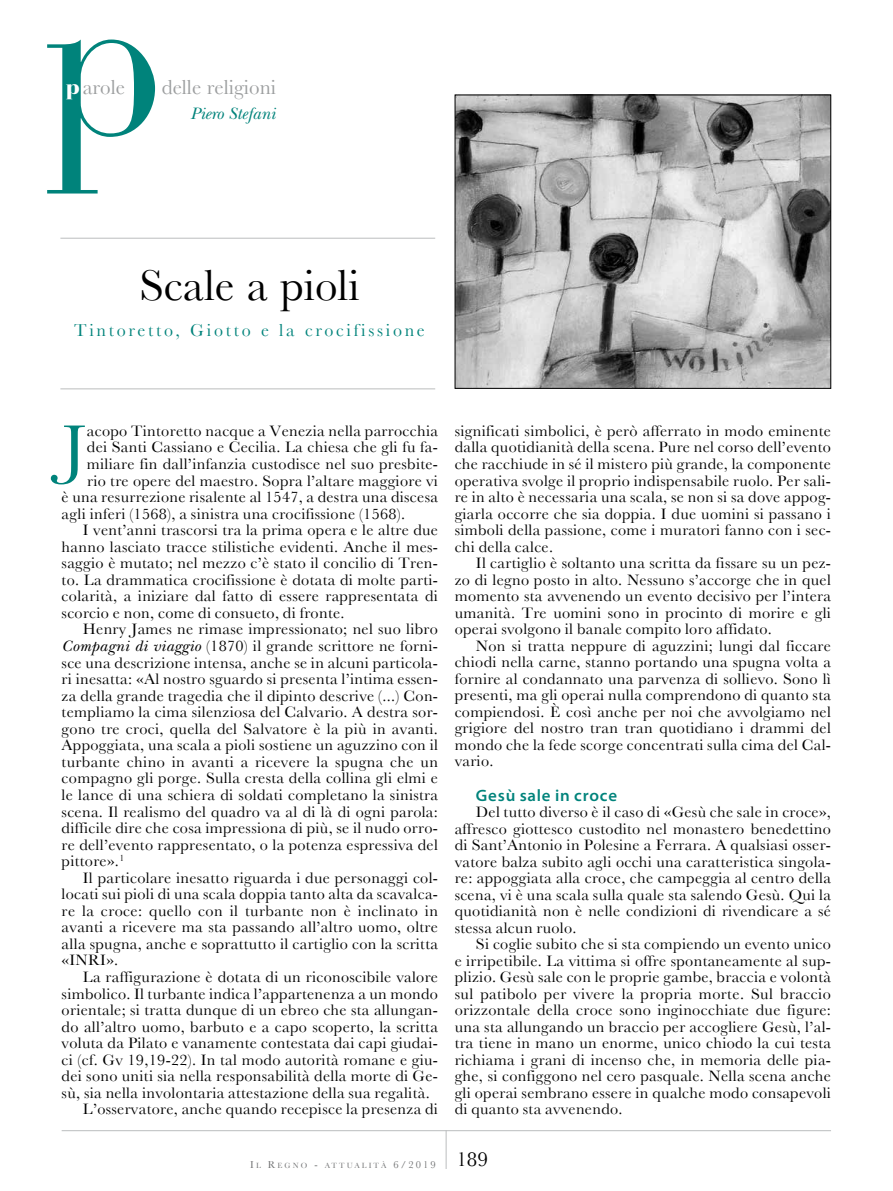
<style>
.page{position:relative;width:893px;height:1191px;background:#fff}
.page>*{position:absolute;margin:0;border:0;box-sizing:border-box;transform-origin:0 0}
.t1{font:219.3px "Bauer Bodoni Std";color:#00837b}
.t2{font:65.55px "Baskerville";color:#00837b}
.t3{font:45px "Baskerville";color:#000}
.t4{font:21px "Baskerville";color:#9c9e9f}
.t5{font:18px "Baskerville";letter-spacing:.15em;color:#00837b}
.t6{font:italic 17.25px "New Baskerville Std";color:#00837b}
.t7{font:600 semi-expanded 16.5px "Myriad Pro";letter-spacing:.05em;color:#00837b;scale:.95 1}
.t8{font:15.75px/16.5px "Baskerville";letter-spacing:.02em;color:#000;text-align:justify}
.t9{font:7.8px "Baskerville";letter-spacing:.265em;color:#707172}
.s1{font-family:"Bauer Bodoni Std";font-weight:900;color:#fff}
.s2{font-family:"New Baskerville Std";font-style:italic}
.s3{font-size:10.5px}
</style>
<div class="page">
<hr style="left:60px;top:238px;width:375px;height:1px;background:#bbbdbe">
<img style="left:457px;top:97px;width:372px;height:289px">
<div style="left:455px;top:95px;width:376px;height:293px;border:1px solid #000"></div>
<hr style="left:60px;top:388px;width:375px;height:1px;background:#bbbdbe">
<hr style="left:62px;top:1130px;width:769px;height:1px;background:#bbbdbe">
<hr style="left:446px;top:1130px;width:1px;height:39px;background:#bbbdbe">
<h1 class="t1" style="left:45px;top:-72px;width:123px">p</h1>
<h3 class="t4" style="left:66px;top:75px;width:61px"><span class="s1">p</span>arole</h3>
<h3 class="t4" style="left:162px;top:75px;width:116px">delle religioni</h3>
<p class="t6" style="left:190px;top:103px;width:87px">Piero Stefani</p>
<h3 class="t3" style="left:139px;top:259px;width:222px">Scale a pioli</h3>
<p class="t5" style="left:74px;top:319px;width:352px">Tintoretto, Giotto e la crocifissione</p>
<h2 class="t2" style="left:62px;top:409px;width:25px">J</h2>
<p class="t8" style="left:87px;top:422px;width:353px">acopo Tintoretto nacque a Venezia nella parrocchia</p>
<p class="t8" style="left:87px;top:439px;width:353px">dei Santi Cassiano e Cecilia. La chiesa che gli fu fa-</p>
<p class="t8" style="left:87px;top:455px;width:353px">miliare fin dall’infanzia custodisce nel suo presbite-</p>
<p class="t8" style="left:87px;top:472px;width:352px">rio tre opere del maestro. Sopra l’altare maggiore vi</p>
<p class="t8" style="left:62px;top:488px;width:378px">è una resurrezione risalente al 1547, a destra una discesa</p>
<p class="t8" style="left:62px;top:505px;width:345px">agli inferi (1568), a sinistra una crocifissione (1568).</p>
<p class="t8" style="left:83px;top:521px;width:357px">I vent’anni trascorsi tra la prima opera e le altre due</p>
<p class="t8" style="left:62px;top:538px;width:378px">hanno lasciato tracce stilistiche evidenti. Anche il mes-</p>
<p class="t8" style="left:62px;top:555px;width:378px">saggio è mutato; nel mezzo c’è stato il concilio di Tren-</p>
<p class="t8" style="left:62px;top:571px;width:378px">to. La drammatica crocifissione è dotata di molte parti-</p>
<p class="t8" style="left:62px;top:588px;width:378px">colarità, a iniziare dal fatto di essere rappresentata di</p>
<p class="t8" style="left:62px;top:604px;width:284px">scorcio e non, come di consueto, di fronte.</p>
<p class="t8" style="left:83px;top:621px;width:356px">Henry James ne rimase impressionato; nel suo libro</p>
<p class="t8" style="left:62px;top:637px;width:378px"><span class="s2">Compagni di viaggio</span> (1870) il grande scrittore ne forni-</p>
<p class="t8" style="left:62px;top:654px;width:378px">sce una descrizione intensa, anche se in alcuni particola-</p>
<p class="t8" style="left:62px;top:670px;width:378px">ri inesatta: «Al nostro sguardo si presenta l’intima essen-</p>
<p class="t8" style="left:62px;top:687px;width:378px">za della grande tragedia che il dipinto descrive (...) Con-</p>
<p class="t8" style="left:62px;top:703px;width:378px">templiamo la cima silenziosa del Calvario. A destra sor-</p>
<p class="t8" style="left:62px;top:720px;width:378px">gono tre croci, quella del Salvatore è la più in avanti.</p>
<p class="t8" style="left:62px;top:737px;width:378px">Appoggiata, una scala a pioli sostiene un aguzzino con il</p>
<p class="t8" style="left:62px;top:753px;width:378px">turbante chino in avanti a ricevere la spugna che un</p>
<p class="t8" style="left:62px;top:770px;width:378px">compagno gli porge. Sulla cresta della collina gli elmi e</p>
<p class="t8" style="left:62px;top:786px;width:378px">le lance di una schiera di soldati completano la sinistra</p>
<p class="t8" style="left:62px;top:803px;width:378px">scena. Il realismo del quadro va al di là di ogni parola:</p>
<p class="t8" style="left:62px;top:819px;width:378px">difficile dire che cosa impressiona di più, se il nudo orro-</p>
<p class="t8" style="left:62px;top:836px;width:378px">re dell’evento rappresentato, o la potenza espressiva del</p>
<p class="t8" style="left:62px;top:852px;width:64px">pittore».<sup>1</sup></p>
<p class="t8" style="left:83px;top:869px;width:357px">Il particolare inesatto riguarda i due personaggi col-</p>
<p class="t8" style="left:62px;top:885px;width:378px">locati sui pioli di una scala doppia tanto alta da scavalca-</p>
<p class="t8" style="left:62px;top:902px;width:378px">re la croce: quello con il turbante non è inclinato in</p>
<p class="t8" style="left:62px;top:919px;width:378px">avanti a ricevere ma sta passando all’altro uomo, oltre</p>
<p class="t8" style="left:62px;top:935px;width:378px">alla spugna, anche e soprattutto il cartiglio con la scritta</p>
<p class="t8" style="left:62px;top:952px;width:58px">«INRI».</p>
<p class="t8" style="left:83px;top:968px;width:357px">La raffigurazione è dotata di un riconoscibile valore</p>
<p class="t8" style="left:62px;top:985px;width:378px">simbolico. Il turbante indica l’appartenenza a un mondo</p>
<p class="t8" style="left:62px;top:1001px;width:378px">orientale; si tratta dunque di un ebreo che sta allungan-</p>
<p class="t8" style="left:62px;top:1018px;width:378px">do all’altro uomo, barbuto e a capo scoperto, la scritta</p>
<p class="t8" style="left:62px;top:1034px;width:378px">voluta da Pilato e vanamente contestata dai capi giudai-</p>
<p class="t8" style="left:62px;top:1051px;width:378px">ci (cf. Gv 19,19-22). In tal modo autorità romane e giu-</p>
<p class="t8" style="left:62px;top:1067px;width:378px">dei sono uniti sia nella responsabilità della morte di Ge-</p>
<p class="t8" style="left:62px;top:1084px;width:370px">sù, sia nella involontaria attestazione della sua regalità.</p>
<p class="t8" style="left:83px;top:1101px;width:357px">L’osservatore, anche quando recepisce la presenza di</p>
<p class="t8" style="left:455px;top:422px;width:378px">significati simbolici, è però afferrato in modo eminente dalla quotidianità della scena. Pure nel corso dell’evento che racchiude in sé il mistero più grande, la componente operativa svolge il proprio indispensabile ruolo. Per sali&shy;re in alto è necessaria una scala, se non si sa dove appog&shy;giarla occorre che sia doppia. I due uomini si passano i simboli della passione, come i muratori fanno con i sec&shy;chi della calce.</p>
<p class="t8" style="left:455px;top:554px;width:378px;text-indent:21px">Il cartiglio è soltanto una scritta da fissare su un pez&shy;zo di legno posto in alto. Nessuno s’accorge che in quel momento sta avvenendo un evento decisivo per l’intera umanità. Tre uomini sono in procinto di morire e gli operai svolgono il banale compito loro affidato.</p>
<p class="t8" style="left:455px;top:637px;width:378px;text-indent:21px">Non si tratta neppure di aguzzini; lungi dal ficcare chiodi nella carne, stanno portando una spugna volta a fornire al condannato una parvenza di sollievo. Sono lì presenti, ma gli operai nulla comprendono di quanto sta compiendosi. È così anche per noi che avvolgiamo nel grigiore del nostro tran tran quotidiano i drammi del mondo che la fede scorge concentrati sulla cima del Cal&shy;vario.</p>
<p class="t7" style="left:476px;top:786px;width:150px">Gesù sale in croce</p>
<p class="t8" style="left:455px;top:803px;width:378px;text-indent:21px">Del tutto diverso è il caso di «Gesù che sale in croce», affresco giottesco custodito nel monastero benedettino di Sant’Antonio in Polesine a Ferrara. A qualsiasi osser&shy;vatore balza subito agli occhi una caratteristica singola&shy;re: appoggiata alla croce, che campeggia al centro della scena, vi è una scala sulla quale sta salendo Gesù. Qui la quotidianità non è nelle condizioni di rivendicare a sé stessa alcun ruolo.</p>
<p class="t8" style="left:455px;top:935px;width:378px;text-indent:21px">Si coglie subito che si sta compiendo un evento unico e irripetibile. La vittima si offre spontaneamente al sup&shy;plizio. Gesù sale con le proprie gambe, braccia e volontà sul patibolo per vivere la propria morte. Sul braccio orizzontale della croce sono inginocchiate due figure: una sta allungando un braccio per accogliere Gesù, l’al&shy;tra tiene in mano un enorme, unico chiodo la cui testa richiama i grani di incenso che, in memoria delle pia&shy;ghe, si configgono nel cero pasquale. Nella scena anche gli operai sembrano essere in qualche modo consapevoli di quanto sta avvenendo.</p>
<p class="t9" style="left:250px;top:1160px;width:239px"><span class="s3">I</span>L <span class="s3">R</span>EGNO <span class="s3">-</span> ATTUALITÀ <span class="s3">6/2019</span> <sup>189</sup></p>
</div>
